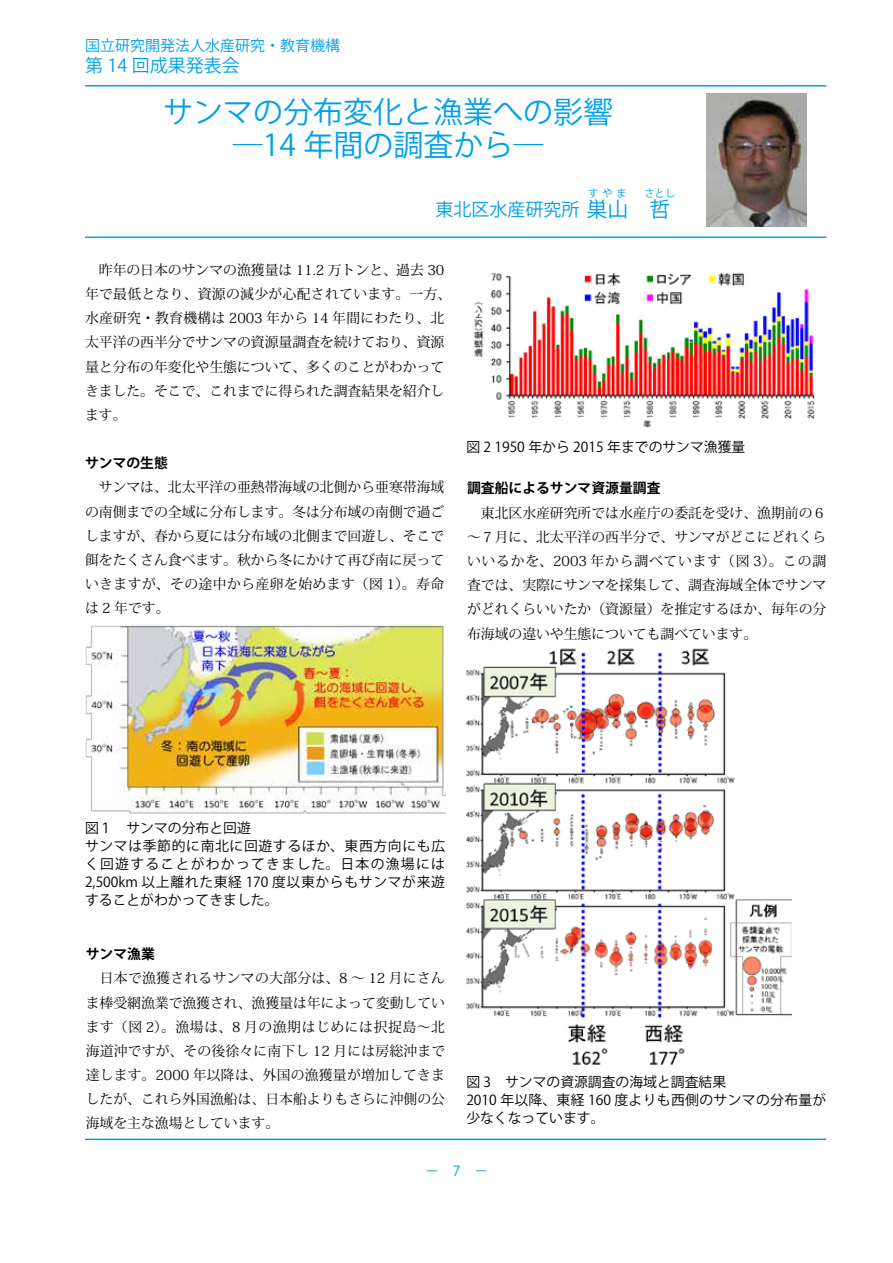
<style>
.page{position:relative;width:893px;height:1263px;background:#fff}
.page>*{position:absolute;margin:0;border:0;box-sizing:border-box;transform-origin:0 0}
.t1{font:30px/33px "Koz Go Pr 6 N";color:#00a0e9;text-align:center}
.t2{font:21px "Koz Go Pr 6 N";color:#00a0e9}
.t3{font:18px "Koz Go Pr 6 N";color:#00a0e9}
.t4{font:15px "Koz Go Pr 6 N";color:#00a0e9}
.t5{font:13.8px/24.2px "Koz Min Pr 6 N";color:#000;text-align:justify}
.t6{font:13.8px/18px "Koz Go Pr 6 N";letter-spacing:.045em;color:#000}
.t7{font:13.8px/18px "Koz Go Pr 6 N";color:#000}
.t8{font:700 13.8px "Koz Go Pr 6 N";color:#000}
.t9{font:13.8px "Koz Go Pr 6 N";color:#00a0e9}
.t10{font:10.5px "Koz Go Pr 6 N";letter-spacing:.165em;color:#00a0e9}
.s1{font-size:21px}
</style>
<div class="page">
<hr style="left:85px;top:85px;width:741px;height:2px;background:#00a0e9">
<hr style="left:85px;top:236px;width:741px;height:2px;background:#00a0e9">
<hr style="left:85px;top:1138px;width:741px;height:2px;background:#00a0e9">
<img style="left:706px;top:94px;width:100px;height:133px">
<img style="left:85px;top:625px;width:360px;height:189px">
<img style="left:474px;top:272px;width:341px;height:156px">
<img style="left:466px;top:648px;width:325px;height:417px">
<p class="t4" style="left:85px;top:38px;width:256px">国立研究開発法人水産研究・教育機構</p>
<h3 class="t3" style="left:85px;top:55px;width:156px">第 14 回成果発表会</h3>
<h1 class="t1" style="left:163px;top:96px;width:452px">サンマの分布変化と漁業への影響―14 年間の調査から―</h1>
<p class="t10" style="left:588px;top:187px;width:40px">すやま</p>
<h2 class="t2" style="left:607px;top:197px;width:64px">山 哲</h2>
<p class="t10" style="left:644px;top:187px;width:33px">さとし</p>
<h3 class="t3" style="left:435px;top:199px;width:173px">東北区水産研究所<span class="s1">巣</span></h3>
<p class="t5" style="left:85px;top:258px;width:368px;text-align:left">　昨年の日本のサンマの漁獲量は 11.2 万トンと、過去 30年で最低となり、資源の減少が心配されています。一方、水産研究・教育機構は 2003 年から 14 年間にわたり、北太平洋の西半分でサンマの資源量調査を続けており、資源量と分布の年変化や生態について、多くのことがわかってきました。そこで、これまでに得られた調査結果を紹介します。</p>
<p class="t8" style="left:85px;top:455px;width:84px">サンマの生態</p>
<p class="t5" style="left:85px;top:476px;width:361px">　サンマは、北太平洋の亜熱帯海域の北側から亜寒帯海域の南側までの全域に分布します。冬は分布域の南側で過ごしますが、春から夏には分布域の北側まで回遊し、そこで餌をたくさん食べます。秋から冬にかけて再び南に戻っていきますが、その途中から産卵を始めます（図 1）。寿命は 2 年です。</p>
<p class="t7" style="left:466px;top:439px;width:281px">図 2 1950 年から 2015 年までのサンマ漁獲量</p>
<p class="t8" style="left:467px;top:481px;width:195px">調査船によるサンマ資源量調査</p>
<p class="t5" style="left:467px;top:501px;width:361px">　東北区水産研究所では水産庁の委託を受け、漁期前の６～７月に、北太平洋の西半分で、サンマがどこにどれくらいいるかを、2003 年から調べています（図 3）。この調査では、実際にサンマを採集して、調査海域全体でサンマがどれくらいいたか（資源量）を推定するほか、毎年の分布海域の違いや生態についても調べています。</p>
<p class="t6" style="left:85px;top:819px;width:362px">図１　サンマの分布と回遊<br>サンマは季節的に南北に回遊するほか、東西方向にも広く回遊することがわかってきました。日本の漁場には<br>2,500km 以上離れた東経 170 度以東からもサンマが来遊することがわかってきました。</p>
<p class="t8" style="left:86px;top:946px;width:71px">サンマ漁業</p>
<p class="t5" style="left:86px;top:966px;width:361px">　日本で漁獲されるサンマの大部分は、8 ～ 12 月にさんま棒受網漁業で漁獲され、漁獲量は年によって変動しています（図 2）。漁場は、8 月の漁期はじめには択捉島～北海道沖ですが、その後徐々に南下し 12 月には房総沖まで達します。2000 年以降は、外国の漁獲量が増加してきましたが、これら外国漁船は、日本船よりもさらに沖側の公海域を主な漁場としています。</p>
<p class="t7" style="left:466px;top:1073px;width:362px">図 3　サンマの資源調査の海域と調査結果<br>2010 年以降、東経 160 度よりも西側のサンマの分布量が少なくなっています。</p>
<p class="t9" style="left:425px;top:1163px;width:64px">－　7　－</p>
</div>
